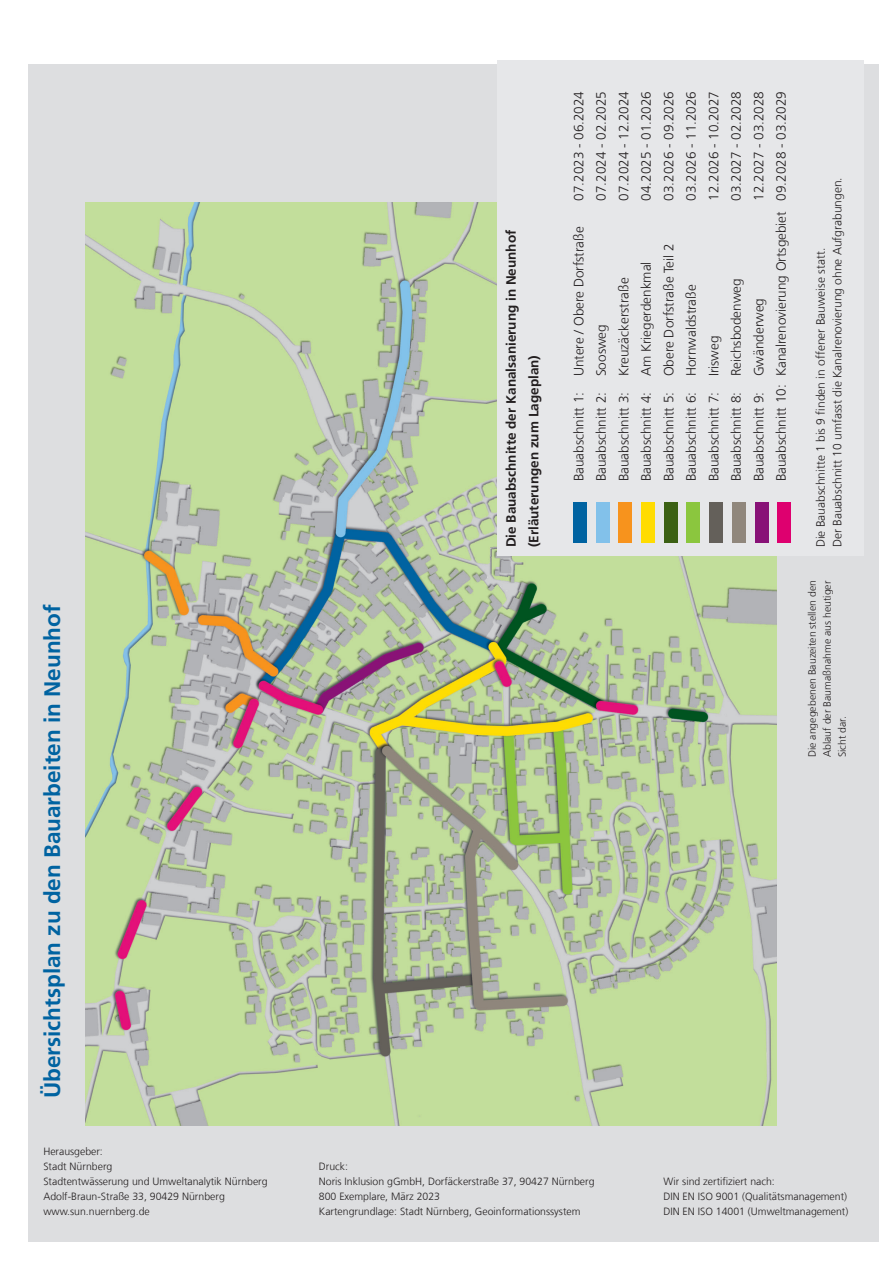
<style>
.page{position:relative;width:893px;height:1263px;background:#fff}
.page>*{position:absolute;margin:0;border:0;box-sizing:border-box;transform-origin:0 0}
.Global__Schriftart{font:700 22.5px "Frutiger LT Com";color:#0063a1}
.Global__Schriftart-2{font:300 13.5px "Frutiger LT Com";color:#231f20}
.Global__Schriftart-3{font:700 13.5px "Frutiger LT Com";color:#231f20}
.Global__Schriftart-4{font:300 12px "Frutiger LT Com";color:#231f20}
.Global__Schriftart-5{font:300 10.5px/15px "Frutiger LT Com";color:#231f20;text-align:justify}
</style>
<div class="page">
<div style="left:28px;top:64px;width:850px;height:1178px;background:#dddee0"></div>
<img style="left:85px;top:203px;width:692px;height:922px">
<div style="left:497px;top:60px;width:366px;height:496px;background:#e6e7e9"></div>
<div style="left:573px;top:502px;width:14px;height:40px;background:#0063a1"></div>
<div style="left:596px;top:502px;width:13px;height:40px;background:#82c1ea"></div>
<div style="left:619px;top:502px;width:13px;height:40px;background:#f7931d"></div>
<div style="left:641px;top:502px;width:14px;height:40px;background:#ffdc01"></div>
<div style="left:664px;top:502px;width:13px;height:40px;background:#3b6013"></div>
<div style="left:687px;top:502px;width:13px;height:40px;background:#8bc63e"></div>
<div style="left:709px;top:502px;width:14px;height:40px;background:#64605a"></div>
<div style="left:732px;top:502px;width:13px;height:40px;background:#90877c"></div>
<div style="left:755px;top:502px;width:13px;height:40px;background:#881277"></div>
<div style="left:777px;top:502px;width:14px;height:40px;background:#de006f"></div>
<p class="Global__Schriftart" style="left:39px;top:1098px;width:495px;rotate:-90deg">Übersichtsplan zu den Bauarbeiten in Neunhof</p>
<p class="Global__Schriftart-5" style="left:43px;top:1144px;width:61px">Herausgeber:</p>
<p class="Global__Schriftart-5" style="left:43px;top:1159px;width:71px">Stadt Nürnberg</p>
<p class="Global__Schriftart-5" style="left:43px;top:1174px;width:226px">Stadtentwässerung und Umweltanalytik Nürnberg</p>
<p class="Global__Schriftart-5" style="left:43px;top:1189px;width:183px">Adolf-Braun-Straße 33, 90429 Nürnberg</p>
<p class="Global__Schriftart-5" style="left:43px;top:1204px;width:108px">www.sun.nuernberg.de</p>
<p class="Global__Schriftart-3" style="left:503px;top:547px;width:319px;rotate:-90deg">Die Bauabschnitte der Kanalsanierung in Neunhof</p>
<p class="Global__Schriftart-3" style="left:526px;top:547px;width:194px;rotate:-90deg">(Erläuterungen zum Lageplan)</p>
<p class="Global__Schriftart-2" style="left:571px;top:201px;width:111px;rotate:-90deg">07.2023 - 06.2024</p>
<p class="Global__Schriftart-2" style="left:571px;top:481px;width:256px;rotate:-90deg">Bauabschnitt 1: Untere / Obere Dorfstraße</p>
<p class="Global__Schriftart-2" style="left:593px;top:201px;width:111px;rotate:-90deg">07.2024 - 02.2025</p>
<p class="Global__Schriftart-2" style="left:616px;top:201px;width:111px;rotate:-90deg">07.2024 - 12.2024</p>
<p class="Global__Schriftart-2" style="left:593px;top:481px;width:158px;rotate:-90deg">Bauabschnitt 2: Soosweg</p>
<p class="Global__Schriftart-2" style="left:616px;top:481px;width:205px;rotate:-90deg">Bauabschnitt 3: Kreuzäckerstraße</p>
<p class="Global__Schriftart-2" style="left:638px;top:201px;width:111px;rotate:-90deg">04.2025 - 01.2026</p>
<p class="Global__Schriftart-2" style="left:661px;top:201px;width:111px;rotate:-90deg">03.2026 - 09.2026</p>
<p class="Global__Schriftart-2" style="left:683px;top:201px;width:111px;rotate:-90deg">03.2026 - 11.2026</p>
<p class="Global__Schriftart-2" style="left:638px;top:481px;width:221px;rotate:-90deg">Bauabschnitt 4: Am Kriegerdenkmal</p>
<p class="Global__Schriftart-2" style="left:661px;top:481px;width:239px;rotate:-90deg">Bauabschnitt 5: Obere Dorfstraße Teil 2</p>
<p class="Global__Schriftart-2" style="left:683px;top:481px;width:198px;rotate:-90deg">Bauabschnitt 6: Hornwaldstraße</p>
<p class="Global__Schriftart-2" style="left:706px;top:201px;width:111px;rotate:-90deg">12.2026 - 10.2027</p>
<p class="Global__Schriftart-2" style="left:728px;top:201px;width:111px;rotate:-90deg">03.2027 - 02.2028</p>
<p class="Global__Schriftart-2" style="left:706px;top:481px;width:147px;rotate:-90deg">Bauabschnitt 7: Irisweg</p>
<p class="Global__Schriftart-2" style="left:728px;top:481px;width:204px;rotate:-90deg">Bauabschnitt 8: Reichsbodenweg</p>
<p class="Global__Schriftart-2" style="left:751px;top:201px;width:111px;rotate:-90deg">12.2027 - 03.2028</p>
<p class="Global__Schriftart-2" style="left:773px;top:481px;width:392px;rotate:-90deg">Bauabschnitt 10: Kanalrenovierung Ortsgebiet 09.2028 - 03.2029</p>
<p class="Global__Schriftart-2" style="left:751px;top:481px;width:185px;rotate:-90deg">Bauabschnitt 9: Gwänderweg</p>
<p class="Global__Schriftart-4" style="left:830px;top:547px;width:371px;rotate:-90deg">Der Bauabschnitt 10 umfasst die Kanalrenovierung ohne Aufgrabungen.</p>
<p class="Global__Schriftart-4" style="left:814px;top:547px;width:301px;rotate:-90deg">Die Bauabschnitte 1 bis 9 finden in offener Bauweise statt.</p>
<p class="Global__Schriftart-5" style="left:805px;top:757px;width:178px;rotate:-90deg">Die angegebenen Bauzeiten stellen den Ablauf der Baumaßnahme aus heutiger Sicht dar.</p>
<p class="Global__Schriftart-5" style="left:319px;top:1159px;width:31px">Druck:</p>
<p class="Global__Schriftart-5" style="left:319px;top:1174px;width:277px">Noris Inklusion gGmbH, Dorfäckerstraße 37, 90427 Nürnberg</p>
<p class="Global__Schriftart-5" style="left:319px;top:1189px;width:263px">800 Exemplare, März 2023<br>Kartengrundlage: Stadt Nürnberg, Geoinformationssystem</p>
<p class="Global__Schriftart-5" style="left:663px;top:1174px;width:113px">Wir sind zertifiziert nach:</p>
<p class="Global__Schriftart-5" style="left:663px;top:1189px;width:185px">DIN EN ISO 9001 (Qualitätsmanagement)</p>
<p class="Global__Schriftart-5" style="left:663px;top:1204px;width:186px">DIN EN ISO 14001 (Umweltmanagement)</p>
</div>
